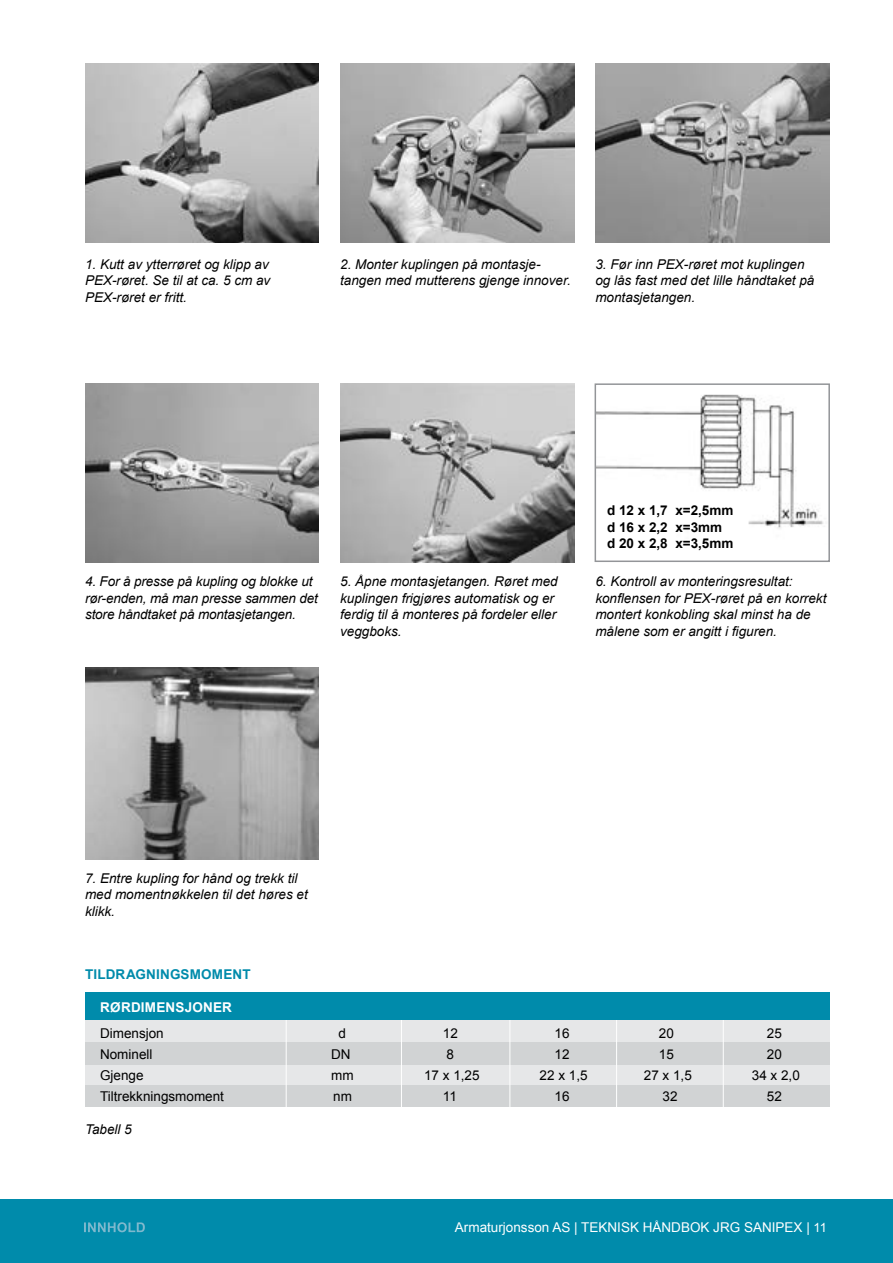
<style>
.page{position:relative;width:893px;height:1263px;background:#fff}
.page>*{position:absolute;margin:0;border:0;box-sizing:border-box;transform-origin:0 0}
.t1{font:italic 13.5px/16.5px "Arial";color:#000}
.t2{font:13.5px "Arial";color:#000}
.t3{font:13.5px "Arial";color:#fff}
.t4{font:700 13.5px/16.5px "Arial";color:#000}
.t5{font:700 13.5px "Arial";letter-spacing:.015em;color:#008bab}
.t6{font:700 13.5px "Arial";letter-spacing:.015em;color:#fff}
.s1{font-size:12.75px}
</style>
<div class="page">
<div style="left:0;top:1199px;width:893px;height:64px;background:#008bab"></div>
<svg style="left:84px;top:1222px;width:61px;height:10px"></svg>
<img style="left:85px;top:667px;width:234px;height:192px">
<div style="left:85px;top:992px;width:744px;height:115px;background:#e6e7e8"></div>
<div style="left:85px;top:1043px;width:744px;height:22px;background:#d1d3d4"></div>
<div style="left:85px;top:1085px;width:744px;height:22px;background:#d1d3d4"></div>
<hr style="left:723px;top:1019px;width:1px;height:88px;background:#fff">
<hr style="left:286px;top:1019px;width:1px;height:88px;background:#fff">
<hr style="left:401px;top:1019px;width:1px;height:88px;background:#fff">
<hr style="left:509px;top:1019px;width:1px;height:88px;background:#fff">
<hr style="left:616px;top:1002px;width:1px;height:105px;background:#fff">
<div style="left:85px;top:992px;width:744px;height:27px;background:#008bab"></div>
<img style="left:85px;top:64px;width:234px;height:178px">
<img style="left:340px;top:64px;width:234px;height:178px">
<img style="left:595px;top:64px;width:234px;height:178px">
<img style="left:85px;top:383px;width:234px;height:179px">
<img style="left:340px;top:383px;width:234px;height:179px">
<img style="left:598px;top:394px;width:226px;height:135px">
<div style="left:595px;top:383px;width:235px;height:179px;border:2px solid #939598"></div>
<hr style="left:0;top:0;width:1px;height:1263px;background:#008bab">
<svg style="left:0;top:383px;width:1px;height:201px"></svg>
<p class="t1" style="left:85px;top:256px;width:187px;text-align:justify">1. Kutt av ytterrøret og klipp av PEX-røret. Se til at ca. 5 cm av PEX-røret er fritt.</p>
<p class="t1" style="left:340px;top:256px;width:232px">2. Monter kuplingen på montasje&shy;tangen med mutterens gjenge innover.</p>
<p class="t1" style="left:595px;top:256px;width:221px">3. Før inn PEX-røret mot kuplingen og lås fast med det lille håndtaket på montasjetangen.</p>
<p class="t4" style="left:607px;top:503px;width:128px">d 12 x 1,7 x=2,5mm d 16 x 2,2 x=3mm d 20 x 2,8 x=3,5mm</p>
<p class="t1" style="left:85px;top:573px;width:234px">4. For å presse på kupling og blokke ut rør-enden, må man presse sammen det store håndtaket på montasjetangen.</p>
<p class="t1" style="left:340px;top:573px;width:219px">5. Åpne montasjetangen. Røret med kuplingen frigjøres automatisk og er ferdig til å monteres på fordeler eller veggboks.</p>
<p class="t1" style="left:595px;top:573px;width:233px">6. Kontroll av monteringsresultat: konflensen for PEX-røret på en korrekt montert konkobling skal minst ha de målene som er angitt i figuren.</p>
<p class="t1" style="left:85px;top:870px;width:224px">7. Entre kupling for hånd og trekk til med momentnøkkelen til det høres et klikk.</p>
<p class="t5" style="left:85px;top:966px;width:167px">TILDRAGNINGSMOMENT</p>
<p class="t6" style="left:100px;top:999px;width:133px">RØRDIMENSJONER</p>
<p class="t2" style="left:100px;top:1024px;width:65px">Dimensjon</p>
<p class="t2" style="left:339px;top:1024px;width:9px">d</p>
<p class="t2" style="left:443px;top:1024px;width:17px">12</p>
<p class="t2" style="left:555px;top:1024px;width:17px">16</p>
<p class="t2" style="left:659px;top:1024px;width:17px">20</p>
<p class="t2" style="left:767px;top:1024px;width:17px">25</p>
<p class="t2" style="left:100px;top:1045px;width:54px">Nominell</p>
<p class="t2" style="left:331px;top:1045px;width:21px">DN</p>
<p class="t2" style="left:447px;top:1045px;width:9px">8</p>
<p class="t2" style="left:555px;top:1045px;width:17px">12</p>
<p class="t2" style="left:659px;top:1045px;width:17px">15</p>
<p class="t2" style="left:767px;top:1045px;width:17px">20</p>
<p class="t2" style="left:100px;top:1066px;width:45px">Gjenge</p>
<p class="t2" style="left:331px;top:1066px;width:24px">mm</p>
<p class="t2" style="left:424px;top:1066px;width:57px">17 x 1,25</p>
<p class="t2" style="left:540px;top:1066px;width:50px">22 x 1,5</p>
<p class="t2" style="left:644px;top:1066px;width:50px">27 x 1,5</p>
<p class="t2" style="left:752px;top:1066px;width:50px">34 x 2,0</p>
<p class="t2" style="left:100px;top:1087px;width:126px">Tiltrekkningsmoment</p>
<p class="t2" style="left:333px;top:1087px;width:20px">nm</p>
<p class="t2" style="left:443px;top:1087px;width:15px">11</p>
<p class="t2" style="left:555px;top:1087px;width:17px">16</p>
<p class="t2" style="left:663px;top:1087px;width:17px">32</p>
<p class="t2" style="left:767px;top:1087px;width:17px">52</p>
<p class="t1" style="left:85px;top:1121px;width:48px">Tabell 5</p>
<p class="t3" style="left:455px;top:1218px;width:373px">Armaturjonsson AS | TEKNISK HÅNDBOK JRG SANIPEX | <span class="s1">11</span></p>
</div>
